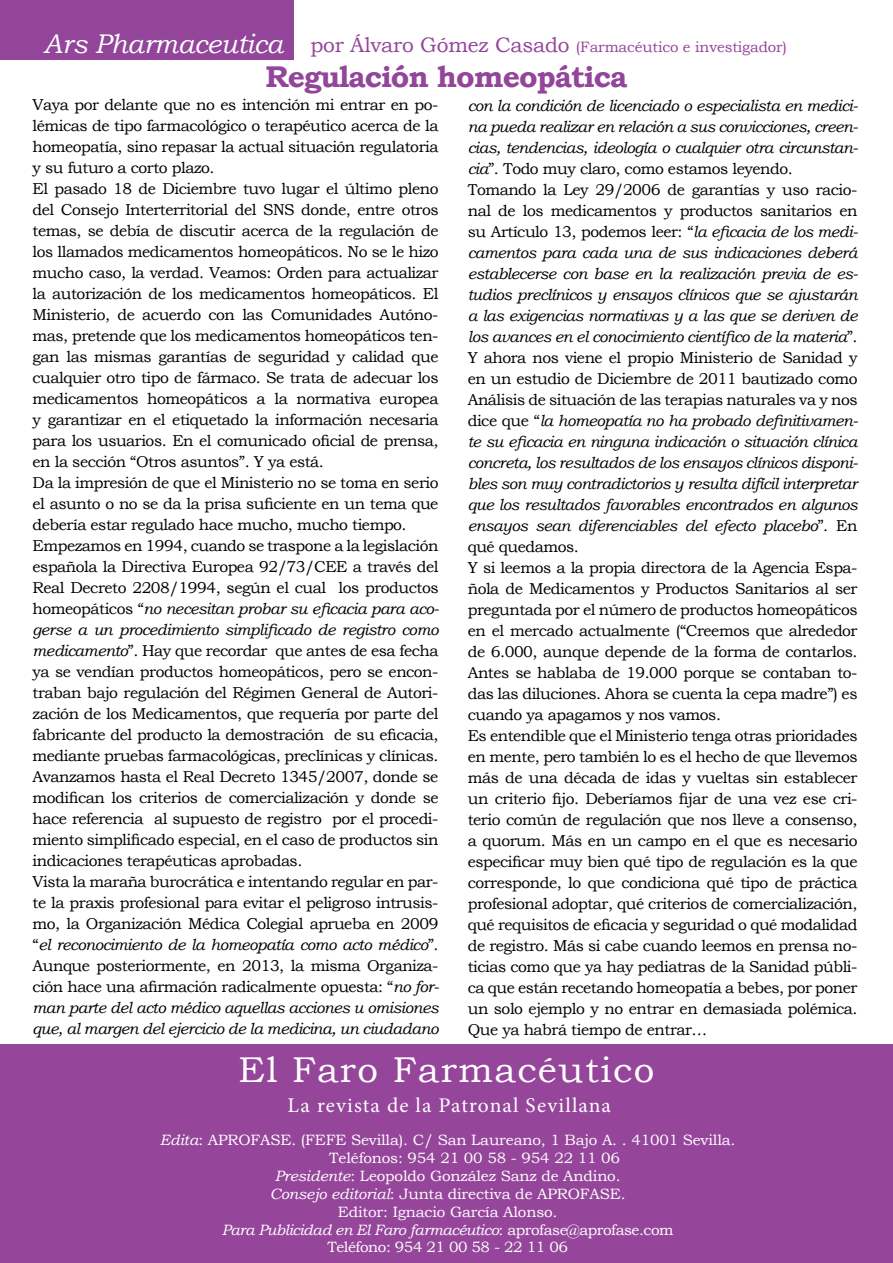
<style>
.page{position:relative;width:893px;height:1263px;background:#fff}
.page>*{position:absolute;margin:0;border:0;box-sizing:border-box;transform-origin:0 0}
.t1{font:35.85px "Bookman Old Style";letter-spacing:.04em;color:#fff}
.t2{font:700 30px "Bookman Old Style";letter-spacing:-.035em;color:#93459a}
.t3{font:20.85px "Minion Pro";letter-spacing:.055em;color:#fff}
.t4{font:15.75px/21px "Bookman Old Style";letter-spacing:-.03em;color:#000}
.t5{font:15px "Bookman Old Style";letter-spacing:-.01em;color:#93459a}
.t6{font:14.85px "Bookman Old Style";letter-spacing:-.01em;color:#fff}
.t7{font:italic 14.85px "Bookman Old Style";letter-spacing:-.03em;color:#fff}
.t8{font:14.85px "Bookman Old Style";letter-spacing:-.03em;color:#fff}
.s1{font-style:italic;font-size:27px;color:#fff}
.s2{font-size:21px}
.s3{font-style:italic}
.s4{font-style:normal}
</style>
<div class="page">
<div style="left:0;top:0;width:293px;height:59px;background:#93459a"></div>
<div style="left:0;top:1045px;width:893px;height:218px;background:#95459a"></div>
<p class="t5" style="left:44px;top:37px;width:745px"><span class="s1">Ars Pharmaceutica</span> <span class="s2">por Álvaro Gómez Casado</span> (Farmacéutico e investigador)</p>
<h2 class="t2" style="left:265px;top:55px;width:363px">Regulación homeopática</h2>
<p class="t4" style="left:33px;top:94px;width:408px">Vaya por delante que no es intención mi entrar en po&shy;lémicas de tipo farmacológico o terapéutico acerca de la homeopatía, sino repasar la actual situación regulatoria y su futuro a corto plazo.<br>El pasado 18 de Diciembre tuvo lugar el último pleno del Consejo Interterritorial del SNS donde, entre otros temas, se debía de discutir acerca de la regulación de los llamados medicamentos homeopáticos. No se le hizo mucho caso, la verdad. Veamos: Orden para actualizar la autorización de los medicamentos homeopáticos. El Ministerio, de acuerdo con las Comunidades Autóno&shy;mas, pretende que los medicamentos homeopáticos ten&shy;gan las mismas garantías de seguridad y calidad que cualquier otro tipo de fármaco. Se trata de adecuar los medicamentos homeopáticos a la normativa europea y garantizar en el etiquetado la información necesaria para los usuarios. En el comunicado oficial de prensa, en la sección “Otros asuntos”. Y ya está.<br>Da la impresión de que el Ministerio no se toma en serio el asunto o no se da la prisa suficiente en un tema que debería estar regulado hace mucho, mucho tiempo.<br>Empezamos en 1994, cuando se traspone a la legislación española la Directiva Europea 92/73/CEE a través del Real Decreto 2208/1994, según el cual los productos homeopáticos “<span class="s3">no necesitan probar su eficacia para aco&shy;gerse a un procedimiento simplificado de registro como medicamento</span>”. Hay que recordar que antes de esa fecha ya se vendían productos homeopáticos, pero se encon&shy;traban bajo regulación del Régimen General de Autori&shy;zación de los Medicamentos, que requería por parte del fabricante del producto la demostración de su eficacia, mediante pruebas farmacológicas, preclínicas y clínicas.<br>Avanzamos hasta el Real Decreto 1345/2007, donde se modifican los criterios de comercialización y donde se hace referencia al supuesto de registro por el procedi&shy;miento simplificado especial, en el caso de productos sin indicaciones terapéuticas aprobadas.<br>Vista la maraña burocrática e intentando regular en par&shy;te la praxis profesional para evitar el peligroso intrusis&shy;mo, la Organización Médica Colegial aprueba en 2009 “<span class="s3">el reconocimiento de la homeopatía como acto médico</span>”.<br>Aunque posteriormente, en 2013, la misma Organiza&shy;ción hace una afirmación radicalmente opuesta: “<span class="s3">no for&shy;man parte del acto médico aquellas acciones u omisiones que, al margen del ejercicio de la medicina, un ciudadano</span></p>
<p class="t4" style="left:468px;top:95px;width:392px"><span class="s3">con la condición de licenciado o especialista en medici&shy;na pueda realizar en relación a sus convicciones, creen&shy;cias, tendencias, ideología o cualquier otra circunstan&shy;cia</span>”. Todo muy claro, como estamos leyendo.<br>Tomando la Ley 29/2006 de garantías y uso racio&shy;nal de los medicamentos y productos sanitarios en su Artículo 13, podemos leer: “<span class="s3">la eficacia de los medi&shy;camentos para cada una de sus indicaciones deberá establecerse con base en la realización previa de es&shy;tudios preclínicos y ensayos clínicos que se ajustarán a las exigencias normativas y a las que se deriven de los avances en el conocimiento científico de la materia</span>”.<br>Y ahora nos viene el propio Ministerio de Sanidad y en un estudio de Diciembre de 2011 bautizado como Análisis de situación de las terapias naturales va y nos dice que “<span class="s3">la homeopatía no ha probado definitivamen&shy;te su eficacia en ninguna indicación o situación clínica concreta, los resultados de los ensayos clínicos disponi&shy;bles son muy contradictorios y resulta difícil interpretar que los resultados favorables encontrados en algunos ensayos sean diferenciables del efecto placebo</span>”. En qué quedamos.<br>Y si leemos a la propia directora de la Agencia Espa&shy;ñola de Medicamentos y Productos Sanitarios al ser preguntada por el número de productos homeopáticos en el mercado actualmente (“Creemos que alrededor de 6.000, aunque depende de la forma de contarlos.<br>Antes se hablaba de 19.000 porque se contaban to&shy;das las diluciones. Ahora se cuenta la cepa madre”) es cuando ya apagamos y nos vamos.<br>Es entendible que el Ministerio tenga otras prioridades en mente, pero también lo es el hecho de que llevemos más de una década de idas y vueltas sin establecer un criterio fijo. Deberíamos fijar de una vez ese cri&shy;terio común de regulación que nos lleve a consenso, a quorum. Más en un campo en el que es necesario especificar muy bien qué tipo de regulación es la que corresponde, lo que condiciona qué tipo de práctica profesional adoptar, qué criterios de comercialización, qué requisitos de eficacia y seguridad o qué modalidad de registro. Más si cabe cuando leemos en prensa no&shy;ticias como que ya hay pediatras de la Sanidad públi&shy;ca que están recetando homeopatía a bebes, por poner un solo ejemplo y no entrar en demasiada polémica.<br>Que ya habrá tiempo de entrar…</p>
<h1 class="t1" style="left:238px;top:1046px;width:417px">El Faro Farmacéutico</h1>
<h3 class="t3" style="left:288px;top:1092px;width:325px">La revista de la Patronal Sevillana</h3>
<p class="t6" style="left:160px;top:1130px;width:577px"><span class="s3">Edita</span>: APROFASE. (FEFE Sevilla). C/ San Laureano, 1 Bajo A. . 41001 Sevilla.</p>
<p class="t6" style="left:329px;top:1148px;width:292px">Teléfonos: 954 21 00 58 - 954 22 11 06</p>
<p class="t6" style="left:275px;top:1166px;width:347px"><span class="s3">Presidente</span>: Leopoldo González Sanz de Andino.</p>
<p class="t6" style="left:270px;top:1184px;width:357px"><span class="s3">Consejo editorial</span>: Junta directiva de APROFASE.</p>
<p class="t6" style="left:338px;top:1202px;width:221px">Editor: Ignacio García Alonso.</p>
<p class="t7" style="left:222px;top:1219px;width:453px">Para Publicidad en El Faro farmacéutico<span class="s4">: aprofase@aprofase.com</span></p>
<p class="t8" style="left:327px;top:1238px;width:242px">Teléfono: 954 21 00 58 - 22 11 06</p>
</div>
